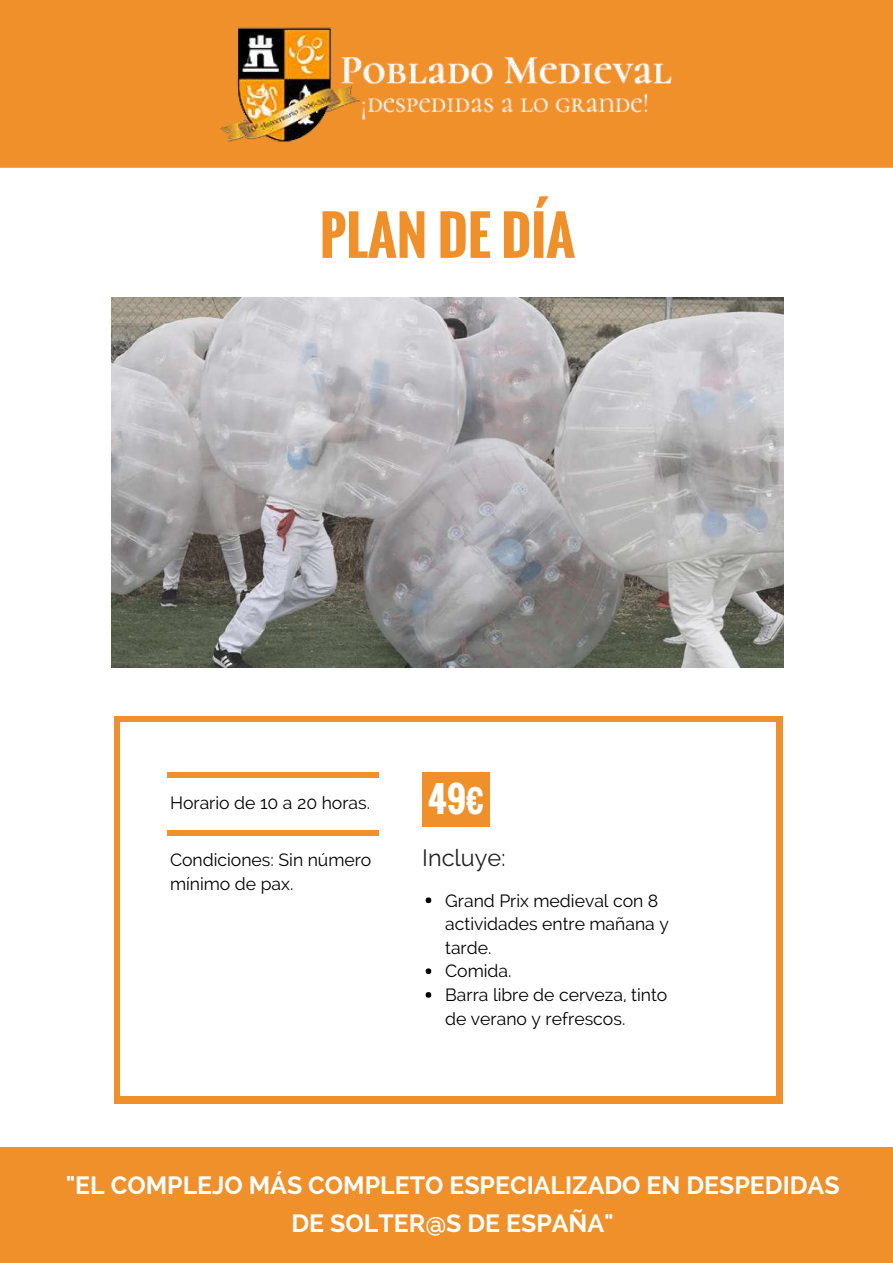
<style>
.page{position:relative;width:893px;height:1263px;background:#fff}
.page>*{position:absolute;margin:0;border:0;box-sizing:border-box;transform-origin:0 0}
.t1{font:700 52.95px "Oswald";color:#f0902a}
.t2{font:700 35.25px "Oswald";color:#fff}
.t3{font:700 24.9px/37.2px "Raleway";color:#fff;text-align:center}
.t4{font:23.55px "Raleway";color:#222}
.t5{font:17.55px/23.7px "Raleway";color:#000}
</style>
<div class="page">
<img style="left:111px;top:297px;width:673px;height:371px">
<div style="left:763px;top:1084px;width:20px;height:19px;background:#f0902a"></div>
<div style="left:114px;top:735px;width:20px;height:350px;background:#f0902a"></div>
<div style="left:114px;top:1084px;width:20px;height:19px;background:#f0902a"></div>
<div style="left:763px;top:735px;width:20px;height:350px;background:#f0902a"></div>
<div style="left:132px;top:1084px;width:632px;height:19px;background:#f0902a"></div>
<div style="left:763px;top:716px;width:20px;height:20px;background:#f0902a"></div>
<div style="left:114px;top:716px;width:20px;height:20px;background:#f0902a"></div>
<div style="left:132px;top:716px;width:632px;height:20px;background:#f0902a"></div>
<div style="left:120px;top:722px;width:656px;height:374px;background:#fff"></div>
<div style="left:422px;top:772px;width:68px;height:54px;background:#f0902a"></div>
<svg style="left:426px;top:897px;width:5px;height:6px"></svg>
<svg style="left:426px;top:968px;width:5px;height:6px"></svg>
<svg style="left:426px;top:992px;width:5px;height:6px"></svg>
<div style="left:0;top:0;width:893px;height:168px;background:#f0902a"></div>
<img style="left:221px;top:27px;width:450px;height:115px">
<div style="left:167px;top:772px;width:211px;height:6px;background:#f0902a"></div>
<div style="left:167px;top:830px;width:211px;height:5px;background:#f0902a"></div>
<div style="left:0;top:1147px;width:893px;height:116px;background:#f0902a"></div>
<h1 class="t1" style="left:320px;top:195px;width:257px">PLAN DE DÍA</h1>
<p class="t5" style="left:170px;top:790px;width:202px">Horario de 10 a 20 horas.</p>
<p class="t5" style="left:170px;top:848px;width:203px">Condiciones: Sin número mínimo de pax.</p>
<h2 class="t2" style="left:428px;top:772px;width:58px">49€</h2>
<h3 class="t4" style="left:422px;top:844px;width:85px">Incluye:</h3>
<p class="t5" style="left:445px;top:888px;width:225px">Grand Prix medieval con 8 actividades entre mañana y tarde.<br>Comida.<br>Barra libre de cerveza, tinto de verano y refrescos.</p>
<h3 class="t3" style="left:66px;top:1167px;width:775px">"EL COMPLEJO MÁS COMPLETO ESPECIALIZADO EN DESPEDIDAS<br>DE SOLTER@S DE ESPAÑA"</h3>
</div>
